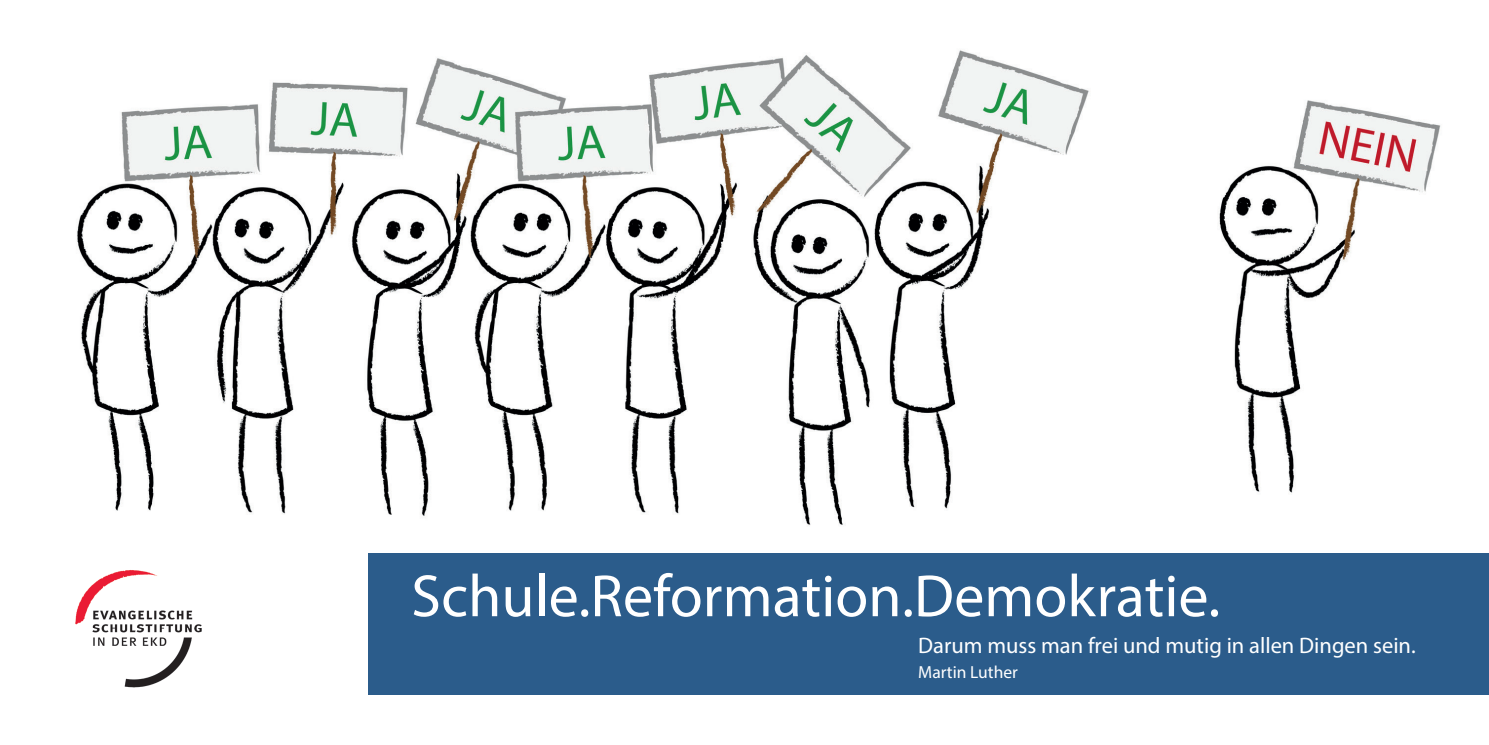
<style>
.page{position:relative;width:1489px;height:745px;background:#fff}
.page>*{position:absolute;margin:0;border:0;box-sizing:border-box;transform-origin:0 0}
.t1{font:60px "Myriad Pro";color:#fff}
.t2{font:22.5px "Myriad Pro";color:#fff}
.t3{font:17.5px "Myriad Pro";color:#fff}
</style>
<div class="page">
<img style="left:77px;top:50px;width:1364px;height:476px">
<img style="left:75px;top:570px;width:127px;height:118px">
<div style="left:369px;top:553px;width:1119px;height:141px;background:#2b5c8b"></div>
<h1 class="t1" style="left:411px;top:558px;width:810px">Schule.Reformation.Demokratie.</h1>
<p class="t2" style="left:918px;top:630px;width:499px">Darum muss man frei und mutig in allen Dingen sein.</p>
<p class="t3" style="left:918px;top:660px;width:101px">Martin Luther</p>
</div>
